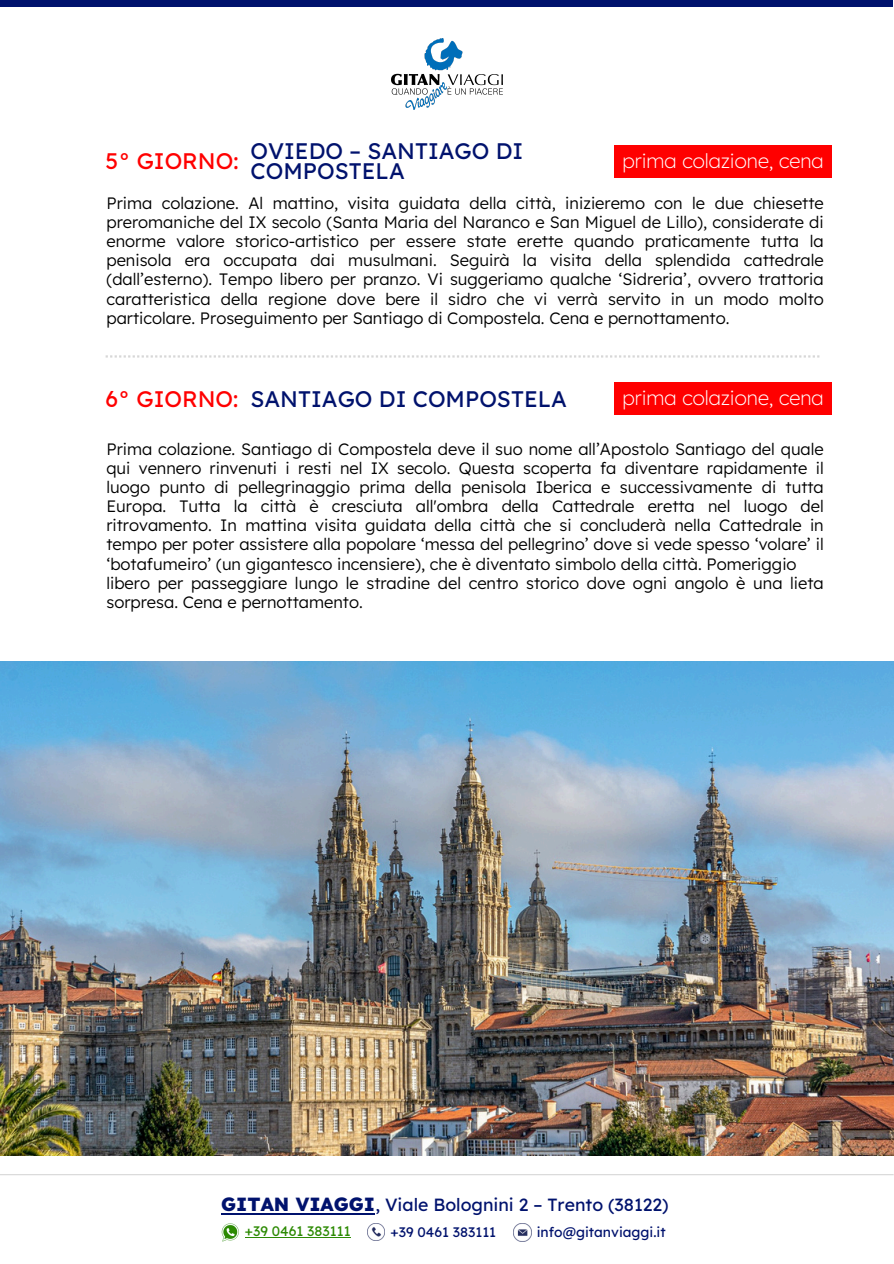
<style>
.page{position:relative;width:894px;height:1264px;background:#fff}
.page>*{position:absolute;margin:0;border:0;box-sizing:border-box;transform-origin:0 0}
.t1{font:22.5px/20.2px "Lexend";color:#00126d}
.t2{font:22.5px "Lexend";color:#f00}
.t3{font:200 20.1px "Lexend";color:#fff}
.t4{font:17.7px "Lexend";color:#00126d}
.t5{font:300 16.5px/19.2px "Lexend";color:#000;text-align:justify}
.t6{font:13.8px "Lexend";color:#00126d}
.t7{font:13.8px "Lexend";color:#2c8a03}
.s1{font-weight:800;font-size:19.05px}
</style>
<div class="page">
<hr style="left:0;top:1174px;width:893px;height:1px;background:#d7d7d7">
<img style="left:221px;top:1223px;width:18px;height:18px">
<hr style="left:245px;top:1236px;width:105px;height:1px;background:#2c8a03">
<img style="left:367px;top:1223px;width:17px;height:17px">
<img style="left:513px;top:1223px;width:18px;height:18px">
<hr style="left:221px;top:1213px;width:154px;height:1px;background:#00126d">
<img style="left:1px;top:661px;width:892px;height:494px">
<img style="left:391px;top:38px;width:111px;height:71px">
<div style="left:1px;top:0;width:891px;height:7px;background:#00126d"></div>
<div style="left:614px;top:145px;width:217px;height:32px;background:#f00"></div>
<div style="left:614px;top:382px;width:217px;height:33px;background:#f00"></div>
<svg style="left:106px;top:355px;width:713px;height:2px"></svg>
<h1 class="t2" style="left:106px;top:146px;width:134px">5° GIORNO:</h1>
<h1 class="t1" style="left:250px;top:140px;width:274px">OVIEDO – SANTIAGO DI<br>COMPOSTELA</h1>
<h3 class="t3" style="left:622px;top:148px;width:203px">prima colazione, cena</h3>
<p class="t5" style="left:106px;top:193px;width:718px">Prima colazione. Al mattino, visita guidata della città, inizieremo con le due chiesette preromaniche del IX secolo (Santa Maria del Naranco e San Miguel de Lillo), considerate di enorme valore storico-artistico per essere state erette quando praticamente tutta la penisola era occupata dai musulmani. Seguirà la visita della splendida cattedrale (dall’esterno). Tempo libero per pranzo. Vi suggeriamo qualche ‘Sidreria’, ovvero trattoria caratteristica della regione dove bere il sidro che vi verrà servito in un modo molto particolare. Proseguimento per Santiago di Compostela. Cena e pernottamento.</p>
<p class="t2" style="left:106px;top:384px;width:134px">6° GIORNO:</p>
<p class="t1" style="left:250px;top:388px;width:318px">SANTIAGO DI COMPOSTELA</p>
<h2 class="t3" style="left:622px;top:385px;width:203px">prima colazione, cena</h2>
<h4 class="t5" style="left:106px;top:439px;width:718px;text-align:left">Prima colazione. Santiago di Compostela deve il suo nome all’Apostolo Santiago del quale qui vennero rinvenuti i resti nel IX secolo. Questa scoperta fa diventare rapidamente il luogo punto di pellegrinaggio prima della penisola Iberica e successivamente di tutta Europa. Tutta la città è cresciuta all'ombra della Cattedrale eretta nel luogo del ritrovamento. In mattina visita guidata della città che si concluderà nella Cattedrale in tempo per poter assistere alla popolare ‘messa del pellegrino’ dove si vede spesso ‘volare’ il ‘botafumeiro’ (un gigantesco incensiere), che è diventato simbolo della città. Pomeriggio libero per passeggiare lungo le stradine del centro storico dove ogni angolo è una lieta sorpresa. Cena e pernottamento.</h4>
<h4 class="t4" style="left:221px;top:1193px;width:449px"><span class="s1">GITAN VIAGGI</span>, Viale Bolognini 2 – Trento (38122)</h4>
<p class="t7" style="left:245px;top:1222px;width:107px">+39 0461 383111</p>
<h1 class="t6" style="left:390px;top:1223px;width:107px">+39 0461 383111</h1>
<h1 class="t6" style="left:536px;top:1223px;width:130px">info@gitanviaggi.it</h1>
</div>
